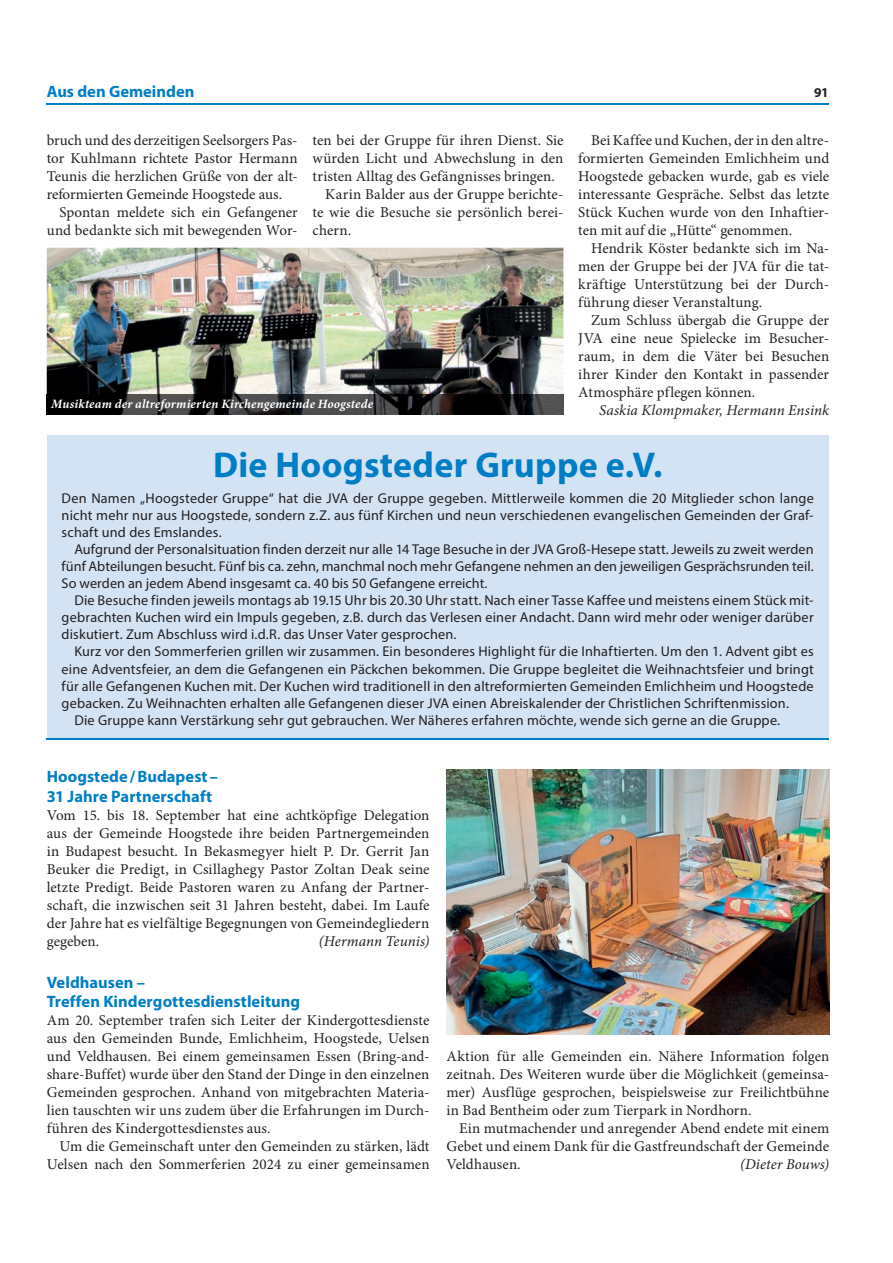
<style>
.page{position:relative;width:893px;height:1263px;background:#fff}
.page>*{position:absolute;margin:0;border:0;box-sizing:border-box;transform-origin:0 0}
.t1{font:700 36px "Myriad Pro";letter-spacing:.01em;color:#007ec5}
.t2{font:700 16.5px/19.8px "Myriad Pro";color:#007ec5}
.t3{font:15px/18px "Minion Pro";color:#231f20;text-align:justify}
.t4{font:italic 15px "Minion Pro";letter-spacing:.005em;color:#231f20}
.t5{font:14.25px/17.1px "Myriad Pro";letter-spacing:.01em;color:#231f20;text-align:justify}
.t6{font:700 13.5px "Myriad Pro";color:#231f20}
.t7{font:italic 700 12.75px "Minion Pro";letter-spacing:.015em;color:#fff}
</style>
<div class="page">
<hr style="left:47px;top:103px;width:782px;height:2px;background:#007ec5">
<div style="left:47px;top:435px;width:782px;height:305px;background:#d4e3f4"></div>
<img style="left:446px;top:769px;width:383px;height:265px">
<hr style="left:47px;top:738px;width:782px;height:2px;background:#007ec5">
<img style="left:47px;top:248px;width:516px;height:146px">
<img style="left:47px;top:394px;width:516px;height:21px">
<p class="t2" style="left:47px;top:83px;width:149px">Aus den Gemeinden</p>
<p class="t6" style="left:814px;top:87px;width:16px">91</p>
<p class="t3" style="left:47px;top:132px;width:252px">bruch und des derzeitigen Seelsorgers Pas&shy;tor Kuhlmann richtete Pastor Hermann Teunis die herzlichen Grüße von der alt&shy;reformierten Gemeinde Hoogstede aus.</p>
<p class="t3" style="left:47px;top:204px;width:252px;text-align:right">Spontan meldete sich ein Gefangener und bedankte sich mit bewegenden Wor-</p>
<p class="t3" style="left:313px;top:132px;width:252px">ten bei der Gruppe für ihren Dienst. Sie</p>
<p class="t3" style="left:313px;top:150px;width:252px">würden Licht und Abwechslung in den</p>
<p class="t3" style="left:313px;top:168px;width:244px">tristen Alltag des Gefängnisses bringen.</p>
<p class="t3" style="left:325px;top:186px;width:240px">Karin Balder aus der Gruppe berichte-</p>
<p class="t3" style="left:313px;top:204px;width:252px">te wie die Besuche sie persönlich berei-</p>
<p class="t3" style="left:313px;top:222px;width:40px">chern.</p>
<p class="t7" style="left:51px;top:399px;width:323px">Musikteam der altreformierten Kirchengemeinde Hoogstede</p>
<p class="t3" style="left:578px;top:132px;width:252px;text-indent:13px">Bei Kaffee und Kuchen, der in den altre&shy;formierten Gemeinden Emlichheim und Hoogstede gebacken wurde, gab es viele interessante Gespräche. Selbst das letzte Stück Kuchen wurde von den Inhaftier&shy;ten mit auf die „Hütte“ genommen.</p>
<p class="t3" style="left:578px;top:240px;width:252px;text-indent:13px">Hendrik Köster bedankte sich im Na&shy;men der Gruppe bei der JVA für die tat&shy;kräftige Unterstützung bei der Durch&shy;führung dieser Veranstaltung.</p>
<p class="t3" style="left:578px;top:312px;width:252px;text-indent:13px">Zum Schluss übergab die Gruppe der JVA eine neue Spielecke im Besucher&shy;raum, in dem die Väter bei Besuchen ihrer Kinder den Kontakt in passender Atmosphäre pflegen können.</p>
<p class="t4" style="left:599px;top:404px;width:231px">Saskia Klompmaker, Hermann Ensink</p>
<h1 class="t1" style="left:213px;top:451px;width:451px">Die Hoogsteder Gruppe e.V.</h1>
<p class="t5" style="left:62px;top:490px;width:754px">Den Namen „Hoogsteder Gruppe“ hat die JVA der Gruppe gegeben. Mittlerweile kommen die 20 Mitglieder schon lange nicht mehr nur aus Hoogstede, sondern z.Z. aus fünf Kirchen und neun verschiedenen evangelischen Gemeinden der Graf&shy;schaft und des Emslandes.</p>
<p class="t5" style="left:62px;top:542px;width:754px;text-indent:13px">Aufgrund der Personalsituation finden derzeit nur alle 14 Tage Besuche in der JVA Groß-Hesepe statt. Jeweils zu zweit werden fünf Abteilungen besucht. Fünf bis ca. zehn, manchmal noch mehr Gefangene nehmen an den jeweiligen Gesprächsrunden teil.<br>So werden an jedem Abend insgesamt ca. 40 bis 50 Gefangene erreicht.</p>
<p class="t5" style="left:62px;top:593px;width:753px;text-indent:13px">Die Besuche finden jeweils montags ab 19.15 Uhr bis 20.30 Uhr statt. Nach einer Tasse Kaffee und meistens einem Stück mit&shy;gebrachten Kuchen wird ein Impuls gegeben, z.B. durch das Verlesen einer Andacht. Dann wird mehr oder weniger darüber diskutiert. Zum Abschluss wird i.d.R. das Unser Vater gesprochen.</p>
<p class="t5" style="left:74px;top:644px;width:741px">Kurz vor den Sommerferien grillen wir zusammen. Ein besonderes Highlight für die Inhaftierten. Um den 1. Advent gibt es</p>
<p class="t5" style="left:62px;top:661px;width:754px">eine Adventsfeier, an dem die Gefangenen ein Päckchen bekommen. Die Gruppe begleitet die Weihnachtsfeier und bringt</p>
<p class="t5" style="left:62px;top:678px;width:754px">für alle Gefangenen Kuchen mit. Der Kuchen wird traditionell in den altreformierten Gemeinden Emlichheim und Hoogstede</p>
<p class="t5" style="left:62px;top:695px;width:729px">gebacken. Zu Weihnachten erhalten alle Gefangenen dieser JVA einen Abreiskalender der Christlichen Schriftenmission.</p>
<p class="t5" style="left:74px;top:713px;width:707px">Die Gruppe kann Verstärkung sehr gut gebrauchen. Wer Näheres erfahren möchte, wende sich gerne an die Gruppe.</p>
<p class="t2" style="left:47px;top:768px;width:173px">Hoogstede / Budapest –<br>31 Jahre Partnerschaft</p>
<p class="t3" style="left:47px;top:807px;width:384px">Vom 15. bis 18. September hat eine achtköpfige Delegation aus der Gemeinde Hoogstede ihre beiden Partnergemeinden in Budapest besucht. In Bekasmegyer hielt P. Dr. Gerrit Jan Beuker die Predigt, in Csillaghegy Pastor Zoltan Deak seine letzte Predigt. Beide Pastoren waren zu Anfang der Partner&shy;schaft, die inzwischen seit 31 Jahren besteht, dabei. Im Laufe der Jahre hat es vielfältige Begegnungen von Gemeindegliedern gegeben.</p>
<p class="t4" style="left:319px;top:935px;width:112px">(Hermann Teunis)</p>
<p class="t2" style="left:47px;top:973px;width:255px">Veldhausen –<br>Treffen Kindergottesdienstleitung</p>
<p class="t3" style="left:47px;top:1013px;width:384px">Am 20. September trafen sich Leiter der Kindergottesdienste aus den Gemeinden Bunde, Emlichheim, Hoogstede, Uelsen und Veldhausen. Bei einem gemeinsamen Essen (Bring-and&shy;share-Buffet) wurde über den Stand der Dinge in den einzelnen Gemeinden gesprochen. Anhand von mitgebrachten Materia&shy;lien tauschten wir uns zudem über die Erfahrungen im Durch&shy;führen des Kindergottesdienstes aus.</p>
<p class="t3" style="left:47px;top:1139px;width:384px;text-align:right">Um die Gemeinschaft unter den Gemeinden zu stärken, lädt<br>Uelsen nach den Sommerferien 2024 zu einer gemeinsamen</p>
<p class="t3" style="left:446px;top:1049px;width:384px">Aktion für alle Gemeinden ein. Nähere Information folgen zeitnah. Des Weiteren wurde über die Möglichkeit (gemeinsa&shy;mer) Ausflüge gesprochen, beispielsweise zur Freilichtbühne in Bad Bentheim oder zum Tierpark in Nordhorn.</p>
<p class="t3" style="left:446px;top:1121px;width:384px;text-indent:13px">Ein mutmachender und anregender Abend endete mit einem Gebet und einem Dank für die Gastfreundschaft der Gemeinde Veldhausen.</p>
<p class="t4" style="left:740px;top:1158px;width:90px">(Dieter Bouws)</p>
</div>
